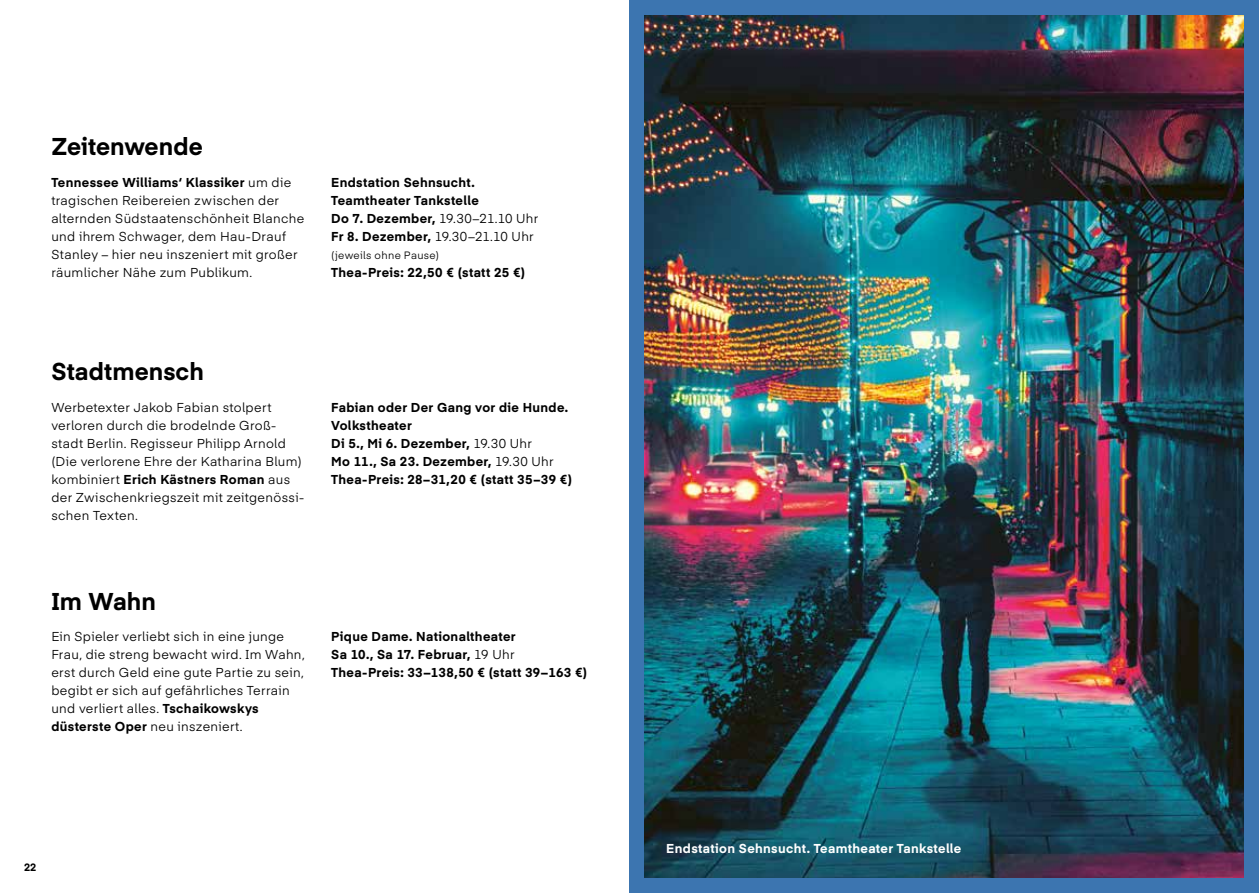
<style>
.page{position:relative;width:1259px;height:893px;background:#fff}
.page>*{position:absolute;margin:0;border:0;box-sizing:border-box;transform-origin:0 0}
.t1{font:700 24px "Eina 04";color:#000}
.t2{font:12.75px/18px "Eina 04";letter-spacing:.025em;color:#000}
.t3{font:700 12.75px/18px "Eina 04";letter-spacing:.025em;color:#000}
.t4{font:700 12.75px "Eina 04";letter-spacing:.025em;color:#fff}
.t5{font:10.5px "Eina 04";letter-spacing:.03em;color:#000}
.t6{font:700 10.5px "Eina 04";color:#000}
.s1{font-weight:700}
.s2{font-weight:400}
</style>
<div class="page">
<img style="left:644px;top:15px;width:600px;height:863px">
<div style="left:629px;top:0;width:15px;height:893px;background:#3c75b0"></div>
<div style="left:640px;top:0;width:607px;height:15px;background:#3c75b0"></div>
<div style="left:640px;top:878px;width:607px;height:15px;background:#3c75b0"></div>
<div style="left:1244px;top:0;width:15px;height:893px;background:#3c75b0"></div>
<h1 class="t1" style="left:51px;top:129px;width:153px">Zeitenwende</h1>
<p class="t2" style="left:51px;top:172px;width:254px"><span class="s1">Tennessee Williams‘ Klassiker</span> um die tragischen Reibereien zwischen der alternden Südstaatenschönheit Blanche und ihrem Schwager, dem Hau-Drauf Stanley – hier neu inszeniert mit großer räumlicher Nähe zum Publikum.</p>
<p class="t3" style="left:331px;top:172px;width:209px">Endstation Sehnsucht.<br>Teamtheater Tankstelle<br>Do 7. Dezember, <span class="s2">19.30–21.10 Uhr<br></span>Fr 8. Dezember, <span class="s2">19.30–21.10 Uhr</span></p>
<p class="t5" style="left:331px;top:247px;width:110px">(jeweils ohne Pause)</p>
<p class="t3" style="left:331px;top:262px;width:196px">Thea-Preis: 22,50 € (statt 25 €)</p>
<h1 class="t1" style="left:51px;top:354px;width:154px">Stadtmensch</h1>
<p class="t2" style="left:51px;top:397px;width:254px">Werbetexter Jakob Fabian stolpert verloren durch die brodelnde Groß&shy;stadt Berlin. Regisseur Philipp Arnold (Die verlorene Ehre der Katharina Blum) kombiniert <span class="s1">Erich Kästners Roman</span> aus der Zwischenkriegszeit mit zeitgenössi&shy;schen Texten.</p>
<p class="t3" style="left:331px;top:397px;width:243px">Fabian oder Der Gang vor die Hunde.<br>Volkstheater<br>Di 5., Mi 6. Dezember, <span class="s2">19.30 Uhr<br></span>Mo 11., Sa 23. Dezember, <span class="s2">19.30 Uhr<br></span>Thea-Preis: 28–31,20 € (statt 35–39 €)</p>
<h1 class="t1" style="left:51px;top:583px;width:106px">Im Wahn</h1>
<p class="t2" style="left:51px;top:627px;width:255px">Ein Spieler verliebt sich in eine junge Frau, die streng bewacht wird. Im Wahn, erst durch Geld eine gute Partie zu sein, begibt er sich auf gefährliches Terrain und verliert alles. <span class="s1">Tschaikowskys düsterste Oper</span> neu inszeniert.</p>
<p class="t3" style="left:331px;top:627px;width:258px">Pique Dame. Nationaltheater<br>Sa 10., Sa 17. Februar, <span class="s2">19 Uhr<br></span>Thea-Preis: 33−138,50 € (statt 39−163 €)</p>
<p class="t6" style="left:24px;top:860px;width:14px">22</p>
<p class="t4" style="left:666px;top:839px;width:296px">Endstation Sehnsucht. Teamtheater Tankstelle</p>
</div>
